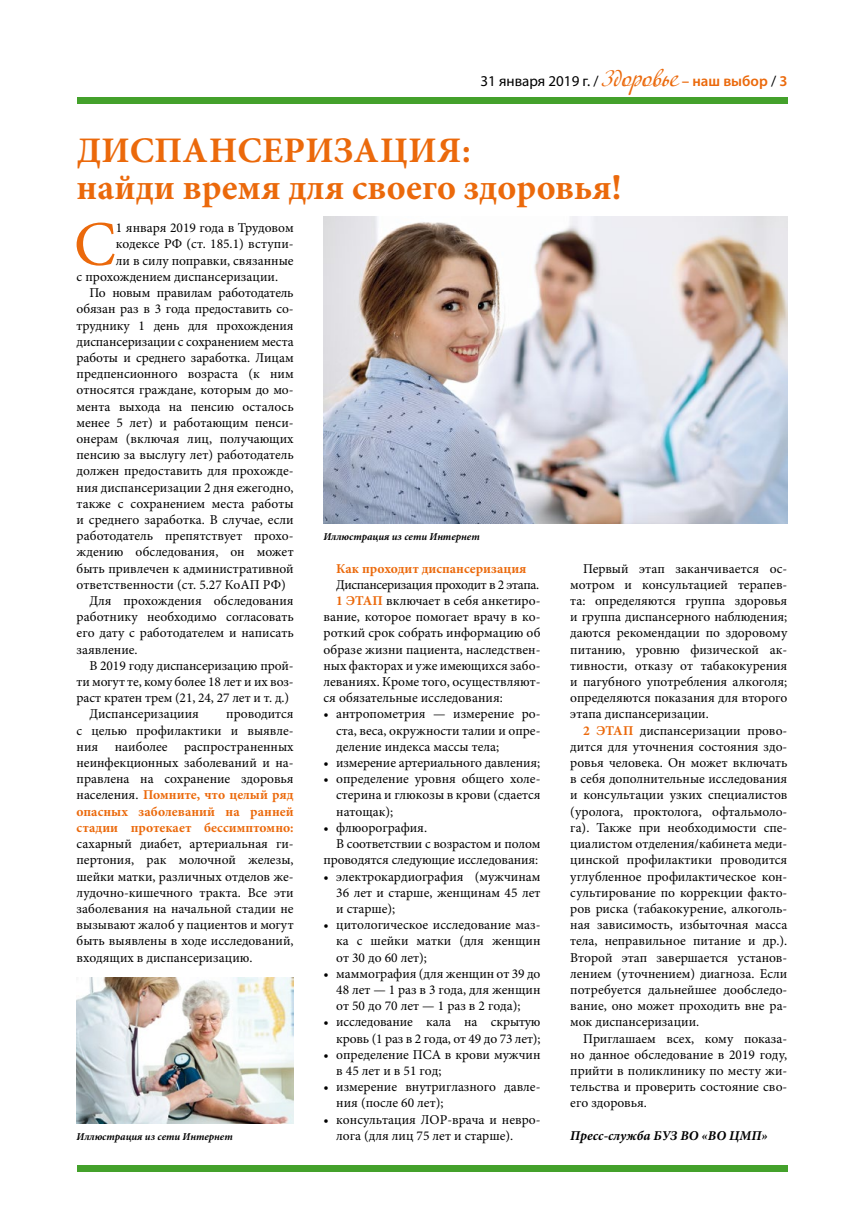
<style>
.page{position:relative;width:864px;height:1225px;background:#fff}
.page>*{position:absolute;margin:0;border:0;box-sizing:border-box;transform-origin:0 0}
.t1{font:63.3px "Minion Pro";color:#eb690b}
.t2{font:700 36px/37.5px "Minion Pro";letter-spacing:.005em;color:#eb690b}
.t3{font:15px "Myriad Pro";color:#000}
.t4{font:13.5px/16.2px "Minion Pro";color:#000;text-align:justify}
.t5{font:13.5px "Minion Pro";letter-spacing:-.03em;color:#000}
.t6{font:700 13.5px "Minion Pro";color:#eb690b}
.t7{font:italic 700 13.5px "Minion Pro";color:#000}
.t8{font:italic 700 10.5px "Minion Pro";color:#000}
.s1{font-family:"Adventure";font-size:22.5px;color:#eb690b}
.s2{font-weight:600;color:#eb690b}
.s3{font-weight:700;color:#eb690b}
</style>
<div class="page">
<div style="left:77px;top:97px;width:710px;height:6px;background:#44a12b"></div>
<div style="left:77px;top:1165px;width:710px;height:6px;background:#44a12b"></div>
<img style="left:323px;top:216px;width:464px;height:308px">
<img style="left:77px;top:977px;width:216px;height:146px">
<p class="t3" style="left:480px;top:73px;width:308px">31 января 2019 г. / <span class="s1">Здоровье</span> <span class="s2">– наш выбор</span> / <span class="s2">3</span></p>
<h2 class="t2" style="left:77px;top:131px;width:546px">ДИСПАНСЕРИЗАЦИЯ:<br>найди время для своего здоровья!</h2>
<h1 class="t1" style="left:74px;top:202px;width:44px">С</h1>
<p class="t4" style="left:116px;top:220px;width:179px">1 января 2019 года в Трудовом</p>
<p class="t4" style="left:116px;top:236px;width:179px">кодексе РФ (ст. 185.1) вступи-</p>
<p class="t4" style="left:116px;top:252px;width:179px">ли в силу поправки, связанные</p>
<p class="t4" style="left:77px;top:268px;width:203px">с прохождением диспансеризации.</p>
<p class="t4" style="left:89px;top:285px;width:206px">По новым правилам работодатель</p>
<p class="t4" style="left:77px;top:301px;width:218px">обязан раз в 3 года предоставить со-</p>
<p class="t4" style="left:77px;top:317px;width:218px">труднику 1 день для прохождения</p>
<p class="t4" style="left:77px;top:333px;width:218px">диспансеризации с сохранением места</p>
<p class="t4" style="left:77px;top:349px;width:218px">работы и среднего заработка. Лицам</p>
<p class="t4" style="left:77px;top:366px;width:218px">предпенсионного возраста (к ним</p>
<p class="t4" style="left:77px;top:382px;width:218px">относятся граждане, которым до мо-</p>
<p class="t4" style="left:77px;top:398px;width:218px">мента выхода на пенсию осталось</p>
<p class="t4" style="left:77px;top:414px;width:218px">менее 5 лет) и работающим пенси-</p>
<p class="t4" style="left:77px;top:430px;width:218px">онерам (включая лиц, получающих</p>
<p class="t4" style="left:77px;top:447px;width:218px">пенсию за выслугу лет) работодатель</p>
<p class="t4" style="left:77px;top:463px;width:218px">должен предоставить для прохожде-</p>
<p class="t4" style="left:77px;top:479px;width:218px">ния диспансеризации 2 дня ежегодно,</p>
<p class="t4" style="left:77px;top:495px;width:218px">также с сохранением места работы</p>
<p class="t4" style="left:77px;top:511px;width:218px">и среднего заработка. В случае, если</p>
<p class="t4" style="left:77px;top:528px;width:218px">работодатель препятствует прохо-</p>
<p class="t4" style="left:77px;top:544px;width:218px">ждению обследования, он может</p>
<p class="t4" style="left:77px;top:560px;width:218px">быть привлечен к административной</p>
<p class="t4" style="left:77px;top:576px;width:211px">ответственности (ст. 5.27 КоАП РФ)</p>
<p class="t4" style="left:89px;top:592px;width:206px">Для прохождения обследования</p>
<p class="t4" style="left:77px;top:609px;width:218px">работнику необходимо согласовать</p>
<p class="t4" style="left:77px;top:625px;width:218px">его дату с работодателем и написать</p>
<p class="t4" style="left:77px;top:641px;width:62px">заявление.</p>
<p class="t4" style="left:89px;top:657px;width:206px">В 2019 году диспансеризацию прой-</p>
<p class="t4" style="left:77px;top:673px;width:218px">ти могут те, кому более 18 лет и их воз-</p>
<p class="t4" style="left:77px;top:690px;width:214px">раст кратен трем (21, 24, 27 лет и т. д.)</p>
<p class="t4" style="left:89px;top:706px;width:111px">Диспансеризациия</p>
<p class="t4" style="left:77px;top:706px;width:218px;text-indent:150px">проводится с целью профилактики и выявле&shy;ния наиболее распространенных неинфекционных заболеваний и на&shy;правлена на сохранение здоровья населения. <span class="s3">Помните, что целый ряд опасных заболеваний на ранней стадии протекает бессимптомно:</span></p>
<p class="t4" style="left:77px;top:835px;width:218px">сахарный диабет, артериальная ги&shy;пертония, рак молочной железы, шейки матки, различных отделов же&shy;лудочно-кишечного тракта. Все эти заболевания на начальной стадии не вызывают жалоб у пациентов и могут быть выявлены в ходе исследований, входящих в диспансеризацию.</p>
<p class="t8" style="left:77px;top:1129px;width:158px">Иллюстрация из сети Интернет</p>
<p class="t8" style="left:323px;top:529px;width:158px">Иллюстрация из сети Интернет</p>
<p class="t6" style="left:336px;top:559px;width:192px">Как проходит диспансеризация</p>
<p class="t5" style="left:336px;top:575px;width:204px">Диспансеризация проходит в 2 этапа.</p>
<p class="t4" style="left:336px;top:592px;width:206px"><span class="s3">1 ЭТАП</span> включает в себя анкетиро-</p>
<p class="t4" style="left:323px;top:609px;width:218px">вание, которое помогает врачу в ко-</p>
<p class="t4" style="left:323px;top:625px;width:218px">роткий срок собрать информацию об</p>
<p class="t4" style="left:323px;top:641px;width:218px">образе жизни пациента, наследствен-</p>
<p class="t4" style="left:323px;top:657px;width:218px">ных факторах и уже имеющихся забо-</p>
<p class="t4" style="left:323px;top:673px;width:218px">леваниях. Кроме того, осуществляют-</p>
<p class="t4" style="left:323px;top:690px;width:181px">ся обязательные исследования:</p>
<p class="t4" style="left:336px;top:706px;width:206px;text-indent:-13px">• антропометрия — измерение ро&shy;ста, веса, окружности талии и опре&shy;деление индекса массы тела;</p>
<p class="t4" style="left:323px;top:754px;width:218px">• измерение артериального давления;</p>
<p class="t4" style="left:336px;top:771px;width:206px;text-indent:-13px">• определение уровня общего холе&shy;стерина и глюкозы в крови (сдается натощак);</p>
<p class="t4" style="left:323px;top:819px;width:105px">• флюорография.</p>
<p class="t4" style="left:336px;top:835px;width:206px">В соответствии с возрастом и полом</p>
<p class="t4" style="left:323px;top:852px;width:216px">проводятся следующие исследования:</p>
<p class="t4" style="left:336px;top:868px;width:206px;text-indent:-13px">• электрокардиография (мужчинам 36 лет и старше, женщинам 45 лет и старше);</p>
<p class="t4" style="left:336px;top:916px;width:206px;text-indent:-13px">• цитологическое исследование маз&shy;ка с шейки матки (для женщин от 30 до 60 лет);</p>
<p class="t4" style="left:336px;top:965px;width:206px;text-indent:-13px">• маммография (для женщин от 39 до 48 лет — 1 раз в 3 года, для женщин от 50 до 70 лет — 1 раз в 2 года);</p>
<p class="t4" style="left:323px;top:1014px;width:218px;text-align:right">• исследование кала на скрытую кровь (1 раз в 2 года, от 49 до 73 лет);</p>
<p class="t4" style="left:336px;top:1046px;width:206px;text-indent:-13px">• определение ПСА в крови мужчин в 45 лет и в 51 год;</p>
<p class="t4" style="left:336px;top:1078px;width:206px;text-indent:-13px">• измерение внутриглазного давле&shy;ния (после 60 лет);</p>
<p class="t4" style="left:336px;top:1111px;width:206px;text-indent:-13px">• консультация ЛОР-врача и невро&shy;лога (для лиц 75 лет и старше).</p>
<p class="t4" style="left:570px;top:560px;width:218px;text-indent:13px">Первый этап заканчивается ос&shy;мотром и консультацией терапев&shy;та: определяются группа здоровья и группа диспансерного наблюдения; даются рекомендации по здоровому питанию, уровню физической ак&shy;тивности, отказу от табакокурения и пагубного употребления алкоголя; определяются показания для второго этапа диспансеризации.</p>
<p class="t4" style="left:570px;top:722px;width:218px;text-indent:13px"><span class="s3">2 ЭТАП</span> диспансеризации прово&shy;дится для уточнения состояния здо&shy;ровья человека. Он может включать в себя дополнительные исследования и консультации узких специалистов (уролога, проктолога, офтальмоло&shy;га). Также при необходимости спе&shy;циалистом отделения/кабинета меди&shy;цинской профилактики проводится углубленное профилактическое кон&shy;сультирование по коррекции факто&shy;ров риска (табакокурение, алкоголь&shy;ная зависимость, избыточная масса тела, неправильное питание и др.).<br>Второй этап завершается установ&shy;лением (уточнением) диагноза. Если потребуется дальнейшее дообследо&shy;вание, оно может проходить вне ра&shy;мок диспансеризации.</p>
<p class="t4" style="left:570px;top:1030px;width:218px;text-indent:13px">Приглашаем всех, кому показа&shy;но данное обследование в 2019 году, прийти в поликлинику по месту жи&shy;тельства и проверить состояние сво&shy;его здоровья.</p>
<p class="t7" style="left:570px;top:1125px;width:199px">Пресс-служба БУЗ ВО «ВО ЦМП»</p>
</div>
